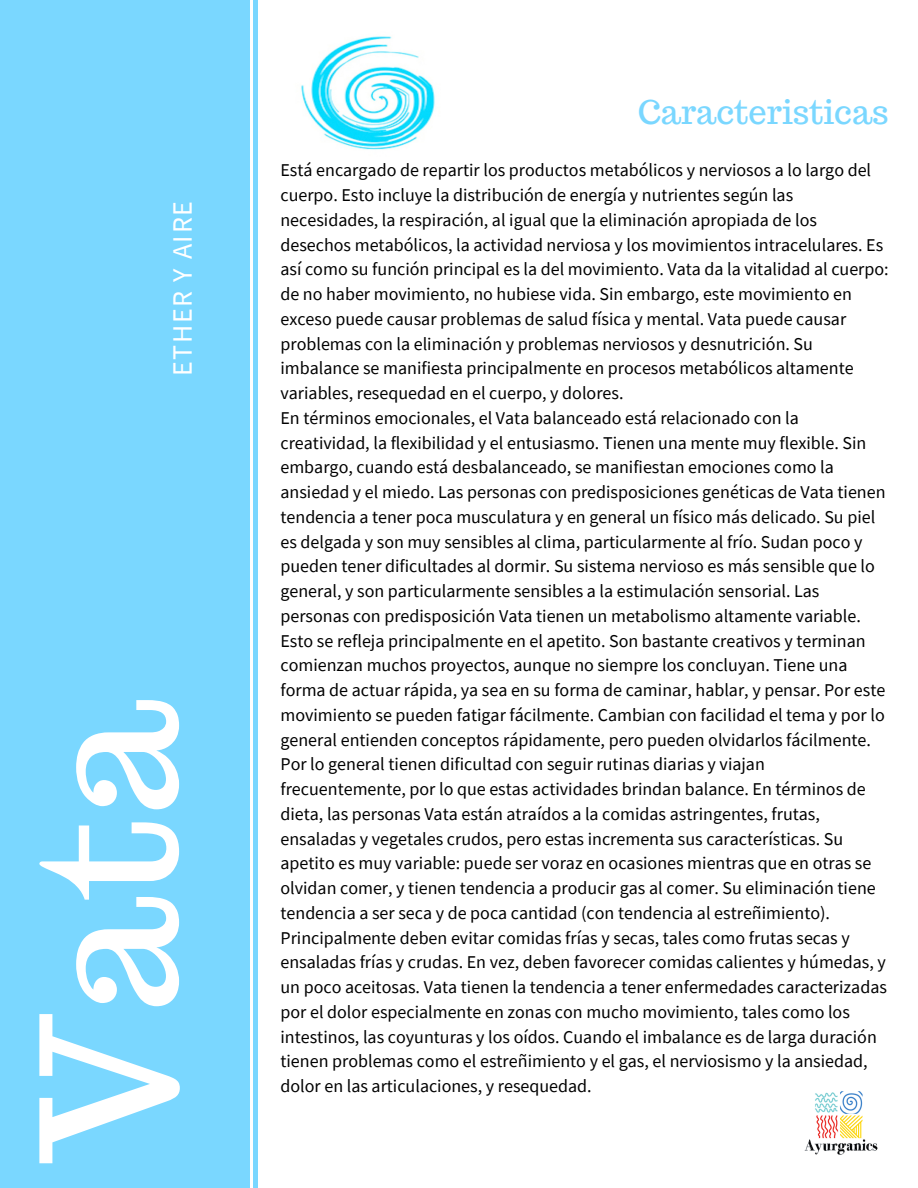
<style>
.page{position:relative;width:918px;height:1188px;background:#7ad7ff}
.page>*{position:absolute;margin:0;border:0;box-sizing:border-box;transform-origin:0 0}
.t1{font:186.75px "Trocchi";color:#fff}
.t2{font:32.7px "Trocchi";color:#7ad7ff}
.t3{font:28.05px "Source Sans Pro";letter-spacing:.06em;color:#fff}
.t4{font:18px/24.8px "Source Sans Pro";color:#000}
</style>
<div class="page">
<div style="left:250px;top:0;width:668px;height:1188px;background:#fff"></div>
<hr style="left:254px;top:0;width:3px;height:1188px;background:#7ad7ff">
<img style="left:804px;top:1091px;width:74px;height:64px">
<img style="left:301px;top:36px;width:134px;height:114px">
<h3 class="t3" style="left:164px;top:376px;width:177px;rotate:-90deg">ETHER Y AIRE</h3>
<h1 class="t1" style="left:-13px;top:1163px;width:464px;rotate:-90deg">Vata</h1>
<h2 class="t2" style="left:638px;top:90px;width:253px">Caracteristicas</h2>
<p class="t4" style="left:280px;top:158px;width:610px">Está encargado de repartir los productos metabólicos y nerviosos a lo largo del cuerpo. Esto incluye la distribución de energía y nutrientes según las necesidades, la respiración, al igual que la eliminación apropiada de los desechos metabólicos, la actividad nerviosa y los movimientos intracelulares. Es así como su función principal es la del movimiento. Vata da la vitalidad al cuerpo: de no haber movimiento, no hubiese vida. Sin embargo, este movimiento en exceso puede causar problemas de salud física y mental. Vata puede causar problemas con la eliminación y problemas nerviosos y desnutrición. Su imbalance se manifiesta principalmente en procesos metabólicos altamente variables, resequedad en el cuerpo, y dolores.<br>En términos emocionales, el Vata balanceado está relacionado con la creatividad, la flexibilidad y el entusiasmo. Tienen una mente muy flexible. Sin embargo, cuando está desbalanceado, se manifiestan emociones como la ansiedad y el miedo. Las personas con predisposiciones genéticas de Vata tienen tendencia a tener poca musculatura y en general un físico más delicado. Su piel es delgada y son muy sensibles al clima, particularmente al frío. Sudan poco y pueden tener dificultades al dormir. Su sistema nervioso es más sensible que lo general, y son particularmente sensibles a la estimulación sensorial. Las personas con predisposición Vata tienen un metabolismo altamente variable.<br>Esto se refleja principalmente en el apetito. Son bastante creativos y terminan comienzan muchos proyectos, aunque no siempre los concluyan. Tiene una forma de actuar rápida, ya sea en su forma de caminar, hablar, y pensar. Por este movimiento se pueden fatigar fácilmente. Cambian con facilidad el tema y por lo general entienden conceptos rápidamente, pero pueden olvidarlos fácilmente.<br>Por lo general tienen dificultad con seguir rutinas diarias y viajan frecuentemente, por lo que estas actividades brindan balance. En términos de dieta, las personas Vata están atraídos a la comidas astringentes, frutas, ensaladas y vegetales crudos, pero estas incrementa sus características. Su apetito es muy variable: puede ser voraz en ocasiones mientras que en otras se olvidan comer, y tienen tendencia a producir gas al comer. Su eliminación tiene tendencia a ser seca y de poca cantidad (con tendencia al estreñimiento).<br>Principalmente deben evitar comidas frías y secas, tales como frutas secas y ensaladas frías y crudas. En vez, deben favorecer comidas calientes y húmedas, y un poco aceitosas. Vata tienen la tendencia a tener enfermedades caracterizadas por el dolor especialmente en zonas con mucho movimiento, tales como los intestinos, las coyunturas y los oídos. Cuando el imbalance es de larga duración tienen problemas como el estreñimiento y el gas, el nerviosismo y la ansiedad, dolor en las articulaciones, y resequedad.</p>
</div>
